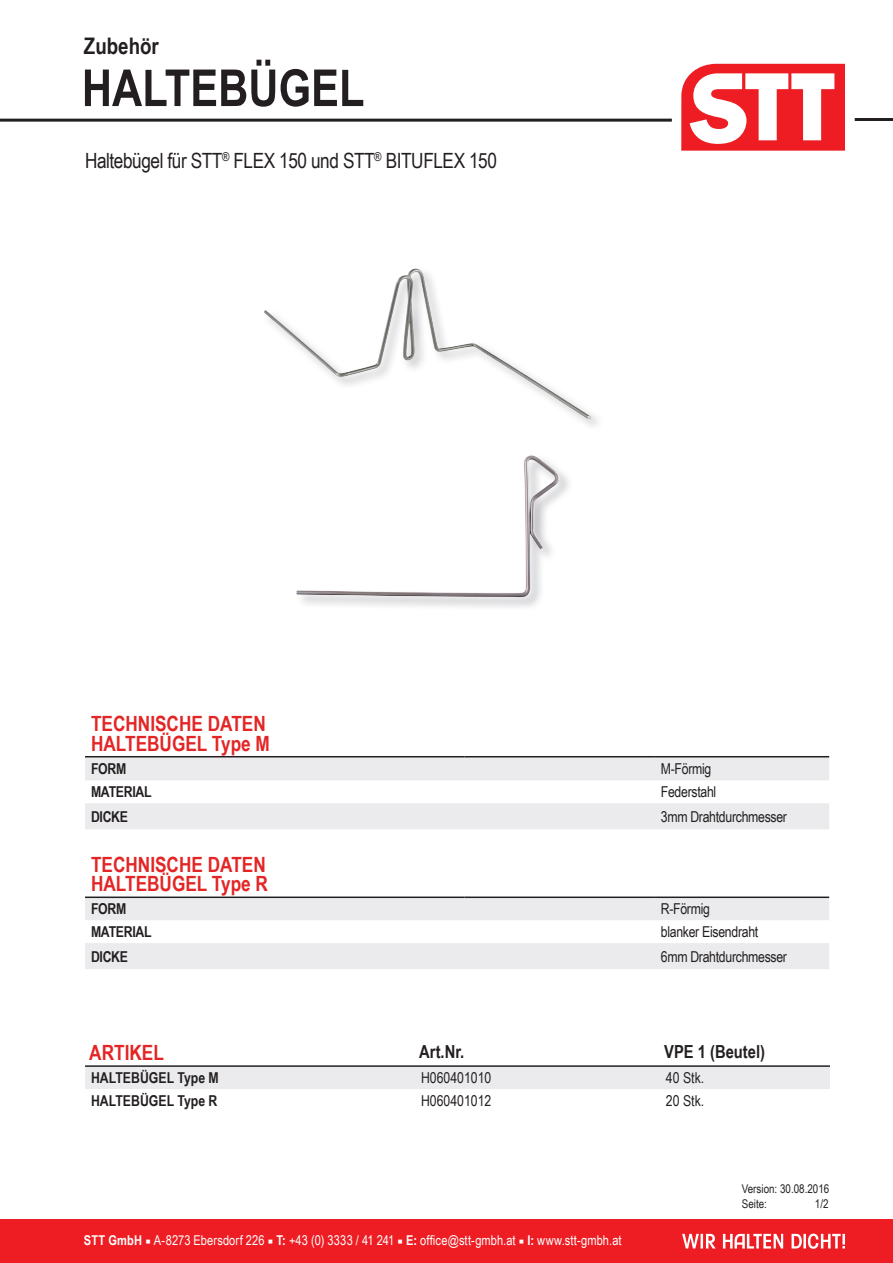
<style>
.page{position:relative;width:893px;height:1263px;background:#fff}
.page>*{position:absolute;margin:0;border:0;box-sizing:border-box;transform-origin:0 0}
.t1{font:700 51px "Arial Narrow";color:#231f20}
.t2{font:700 22.8px "Arial Narrow";color:#231f20}
.t3{font:700 21px/19.5px "Arial Narrow";color:#e32525}
.t4{font:21px "Arial Narrow";letter-spacing:-.02em;color:#231f20}
.t5{font:700 18px "Arial Narrow";color:#231f20}
.t6{font:15px "Arial Narrow";letter-spacing:-.02em;color:#231f20}
.t7{font:700 15px "Arial Narrow";letter-spacing:-.02em;color:#231f20}
.t8{font:700 15px "Arial Narrow";color:#231f20}
.t9{font:15px "Arial Narrow";color:#231f20}
.t10{font:13.5px "Arial Narrow";letter-spacing:.01em;color:#fff}
.t11{font:12px/15px "Arial Narrow";color:#231f20}
.s1{font-weight:700}
.s2{font-family:"Minion Pro"}
</style>
<div class="page">
<svg style="left:85px;top:757px;width:744px;height:72px;fill:#ebebed"></svg>
<hr style="left:85px;top:756px;width:379px;height:1px;background:#231f20">
<hr style="left:464px;top:756px;width:191px;height:1px;background:#231f20">
<hr style="left:655px;top:756px;width:174px;height:1px;background:#231f20">
<div style="left:85px;top:1067px;width:745px;height:22px;background:#ebebed"></div>
<hr style="left:85px;top:1065px;width:330px;height:2px;background:#231f20">
<hr style="left:415px;top:1065px;width:245px;height:2px;background:#231f20">
<hr style="left:660px;top:1065px;width:170px;height:2px;background:#231f20">
<hr style="left:0;top:119px;width:672px;height:3px;background:#231f20">
<hr style="left:855px;top:118px;width:38px;height:3px;background:#231f20">
<svg style="left:85px;top:898px;width:744px;height:71px;fill:#ebebed"></svg>
<hr style="left:85px;top:896px;width:379px;height:2px;background:#231f20">
<hr style="left:464px;top:896px;width:191px;height:2px;background:#231f20">
<hr style="left:655px;top:896px;width:174px;height:2px;background:#231f20">
<img style="left:264px;top:268px;width:334px;height:158px">
<img style="left:292px;top:419px;width:278px;height:188px">
<svg style="left:681px;top:64px;width:164px;height:87px"></svg>
<div style="left:0;top:1219px;width:893px;height:44px;background:#ee1d23"></div>
<svg style="left:682px;top:1233px;width:163px;height:16px"></svg>
<h2 class="t2" style="left:84px;top:29px;width:76px">Zubehör</h2>
<h1 class="t1" style="left:82px;top:49px;width:284px">HALTEBÜGEL</h1>
<h3 class="t4" style="left:85px;top:145px;width:413px">Haltebügel für STT<sup>®</sup> FLEX 150 und STT<sup>®</sup> BITUFLEX 150</h3>
<h3 class="t3" style="left:91px;top:713px;width:180px">TECHNISCHE DATEN<br>HALTEBÜGEL Type M</h3>
<p class="t7" style="left:91px;top:758px;width:37px">FORM</p>
<p class="t6" style="left:661px;top:758px;width:52px">M-Förmig</p>
<p class="t7" style="left:91px;top:781px;width:62px">MATERIAL</p>
<p class="t6" style="left:661px;top:781px;width:57px">Federstahl</p>
<p class="t7" style="left:91px;top:805px;width:39px">DICKE</p>
<p class="t6" style="left:661px;top:805px;width:128px">3mm Drahtdurchmesser</p>
<h3 class="t3" style="left:91px;top:854px;width:179px">TECHNISCHE DATEN<br>HALTEBÜGEL Type R</h3>
<p class="t7" style="left:91px;top:897px;width:37px">FORM</p>
<p class="t6" style="left:661px;top:898px;width:51px">R-Förmig</p>
<p class="t7" style="left:91px;top:920px;width:62px">MATERIAL</p>
<p class="t6" style="left:661px;top:921px;width:99px">blanker Eisendraht</p>
<p class="t7" style="left:91px;top:945px;width:39px">DICKE</p>
<p class="t6" style="left:661px;top:945px;width:128px">6mm Drahtdurchmesser</p>
<h3 class="t3" style="left:89px;top:1041px;width:76px">ARTIKEL</h3>
<p class="t5" style="left:419px;top:1038px;width:47px">Art.Nr.</p>
<p class="t5" style="left:664px;top:1038px;width:102px">VPE 1 (Beutel)</p>
<p class="t8" style="left:91px;top:1066px;width:129px">HALTEBÜGEL Type M</p>
<p class="t9" style="left:421px;top:1067px;width:72px">H060401010</p>
<p class="t6" style="left:666px;top:1067px;width:40px">40 Stk.</p>
<p class="t8" style="left:91px;top:1089px;width:128px">HALTEBÜGEL Type R</p>
<p class="t9" style="left:421px;top:1090px;width:72px">H060401012</p>
<p class="t6" style="left:666px;top:1090px;width:40px">20 Stk.</p>
<p class="t10" style="left:84px;top:1230px;width:539px"><span class="s1">STT GmbH</span> <span class="s2">■</span> A-8273 Ebersdorf 226 <span class="s2">■</span> <span class="s1">T:</span> +43 (0) 3333 / 41 241 <span class="s2">■</span> <span class="s1">E:</span> office@stt-gmbh.at <span class="s2">■</span> <span class="s1">I:</span> www.stt-gmbh.at</p>
<p class="t11" style="left:742px;top:1181px;width:89px">Version: 30.08.2016<br>Seite:</p>
<p class="t11" style="left:815px;top:1196px;width:15px">1/2</p>
</div>
